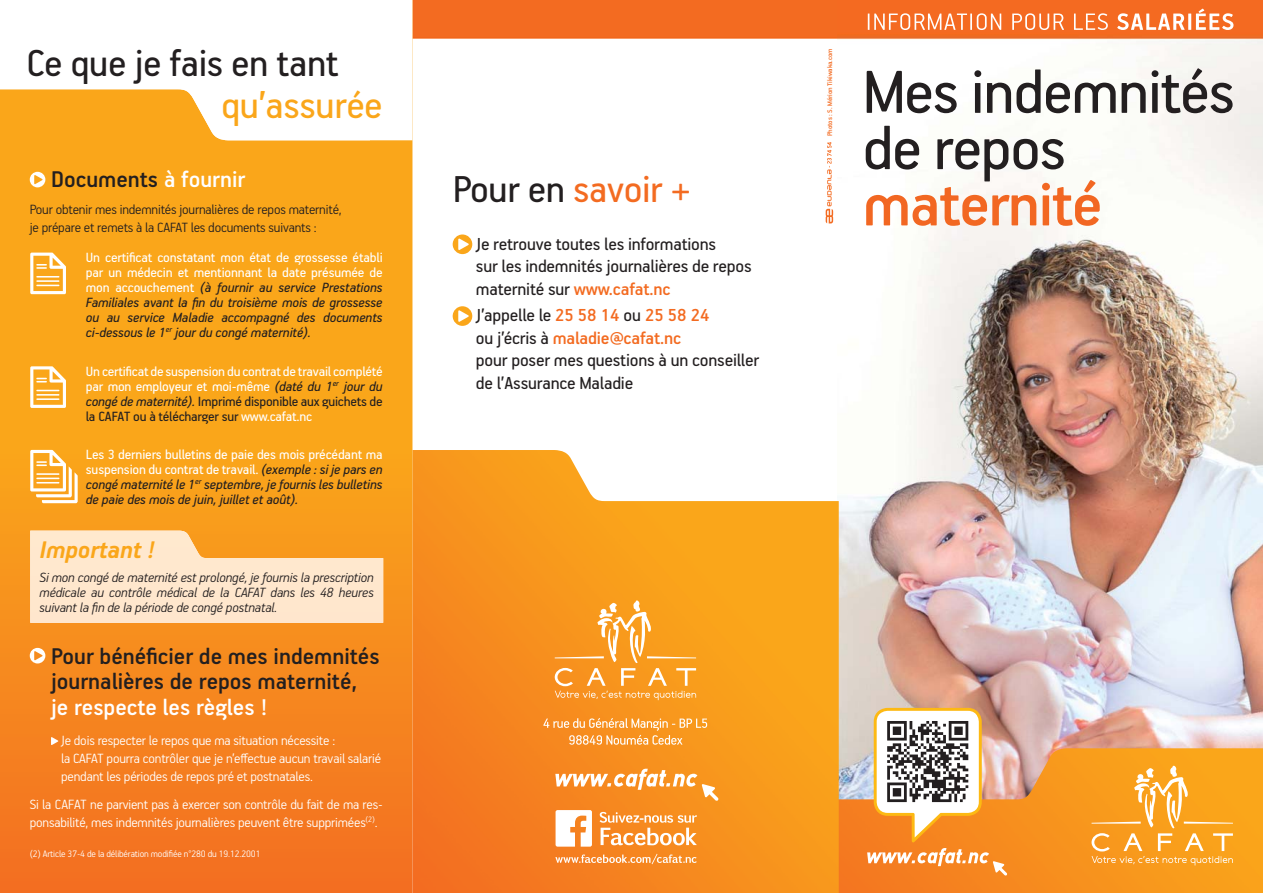
<style>
.page{position:relative;width:1263px;height:893px;background:#fff}
.page>*{position:absolute;margin:0;border:0;box-sizing:border-box;transform-origin:0 0}
.t1{font:42px "PF Handbook Pro";letter-spacing:-.01em;color:#231f20}
.t2{font:42px "PF Handbook Pro";letter-spacing:-.01em;color:#f36b21}
.t3{font:42px "PF Handbook Pro";letter-spacing:-.01em;color:#faa61a}
.t4{font:italic 700 27px "PF Handbook Pro";letter-spacing:-.01em;color:#faa61a}
.t5{font:500 25.5px/25.5px "PF Handbook Pro";color:#231f20}
.t6{font:500 25.5px "PF Handbook Pro";color:#fff}
.t7{font:19.5px/22.5px "PF Handbook Pro";letter-spacing:-.01em;color:#231f20}
.t8{font:italic 15px/15px "PF Handbook Pro";letter-spacing:-.01em;color:#231f20;text-align:justify}
.t9{font:300 15px/18px "PF Handbook Pro";letter-spacing:-.01em;color:#fff}
.t10{font:15px/15px "PF Handbook Pro";letter-spacing:-.015em;color:#fff;text-align:justify}
.t11{font:italic 300 15px/15px "PF Handbook Pro";letter-spacing:-.01em;color:#231f20;text-align:justify}
.t12{font:300 15px/18px "PF Handbook Pro";letter-spacing:-.01em;color:#231f20}
.t13{font:300 10.5px "PF Handbook Pro";letter-spacing:-.01em;color:#fff}
.t14{font:500 7.5px "PF Handbook Pro";letter-spacing:-.01em;color:#f36b21}
.s1{color:#fff}
.s2{font-style:normal;color:#fff}
.s3{font-style:italic;color:#231f20}
.s4{color:#231f20}
.s5{font-weight:500;color:#f36b21}
</style>
<div class="page">
<img style="left:412px;top:0;width:414px;height:450px">
<img style="left:838px;top:0;width:425px;height:748px">
<img style="left:839px;top:748px;width:424px;height:145px">
<img style="left:874px;top:708px;width:108px;height:134px">
<img style="left:867px;top:848px;width:140px;height:28px">
<img style="left:1091px;top:768px;width:142px;height:83px">
<img style="left:867px;top:69px;width:278px;height:44px">
<img style="left:868px;top:13px;width:133px;height:17px">
<img style="left:412px;top:450px;width:427px;height:443px">
<img style="left:555px;top:603px;width:141px;height:83px">
<img style="left:543px;top:718px;width:58px;height:10px">
<img style="left:569px;top:735px;width:67px;height:10px">
<img style="left:555px;top:769px;width:163px;height:78px">
<svg style="left:0;top:140px;width:412px;height:753px;background:#f7951c"></svg>
<svg style="left:453px;top:234px;width:19px;height:20px"></svg>
<svg style="left:453px;top:306px;width:19px;height:20px"></svg>
<svg style="left:0;top:89px;width:223px;height:51px;background:#faaf31"></svg>
<svg style="left:30px;top:531px;width:353px;height:92px;background:#fddbb1"></svg>
<svg style="left:30px;top:648px;width:15px;height:15px"></svg>
<svg style="left:51px;top:737px;width:7px;height:8px"></svg>
<svg style="left:30px;top:172px;width:15px;height:15px"></svg>
<svg style="left:30px;top:366px;width:36px;height:42px"></svg>
<svg style="left:30px;top:253px;width:36px;height:41px"></svg>
<svg style="left:30px;top:450px;width:48px;height:53px"></svg>
<svg style="left:826px;top:0;width:12px;height:893px"></svg>
<h1 class="t1" style="left:27px;top:37px;width:314px">Ce que je fais en tant</h1>
<h1 class="t3" style="left:221px;top:78px;width:163px">qu’assurée</h1>
<h3 class="t5" style="left:51px;top:166px;width:196px">Documents <span class="s1">à fournir</span></h3>
<p class="t12" style="left:30px;top:200px;width:313px">Pour obtenir mes indemnités journalières de repos maternité, je prépare et remets à la CAFAT les documents suivants :</p>
<p class="t8" style="left:86px;top:249px;width:298px"><span class="s2">Un certificat constatant mon état de grossesse établi par un médecin et mentionnant la date présumée de mon accouchement</span> (à fournir au service Prestations Familiales avant la fin du troisième mois de grossesse ou au service Maladie accompagné des documents ci-dessous le 1<sup>er</sup> jour du congé maternité).</p>
<p class="t10" style="left:86px;top:363px;width:298px">Un certificat de suspension du contrat de travail complété par mon employeur et moi-même <span class="s3">(daté du 1</span><sup>er</sup> <span class="s3">jour du congé de maternité).</span> <span class="s4">Imprimé disponible aux guichets de la CAFAT ou à télécharger sur</span> www.cafat.nc</p>
<p class="t8" style="left:86px;top:446px;width:298px"><span class="s2">Les 3 derniers bulletins de paie des mois précédant ma suspension du contrat de travail.</span> (exemple : si je pars en congé maternité le 1<sup>er</sup> septembre, je fournis les bulletins de paie des mois de juin, juillet et août).</p>
<h2 class="t4" style="left:40px;top:533px;width:117px">Important !</h2>
<p class="t11" style="left:40px;top:569px;width:336px">Si mon congé de maternité est prolongé, je fournis la prescription médicale au contrôle médical de la CAFAT dans les 48 heures suivant la fin de la période de congé postnatal.</p>
<h3 class="t5" style="left:51px;top:642px;width:330px">Pour bénéficier de mes indemnités journalières de repos maternité,</h3>
<h3 class="t6" style="left:51px;top:691px;width:218px">je respecte les règles !</h3>
<p class="t9" style="left:61px;top:731px;width:322px">Je dois respecter le repos que ma situation nécessite :<br>la CAFAT pourra contrôler que je n’effectue aucun travail salarié pendant les périodes de repos pré et postnatales.</p>
<p class="t9" style="left:30px;top:795px;width:355px">Si la CAFAT ne parvient pas à exercer son contrôle du fait de ma res&shy;ponsabilité, mes indemnités journalières peuvent être supprimées<sup>(2)</sup>.</p>
<p class="t13" style="left:30px;top:847px;width:232px">(2) Article 37-4 de la délibération modifiée n°280 du 19.12.2001</p>
<h1 class="t2" style="left:453px;top:163px;width:239px"><span class="s4">Pour en</span> savoir +</h1>
<h3 class="t7" style="left:476px;top:232px;width:277px">Je retrouve toutes les informations<br>sur les indemnités journalières de repos maternité sur <span class="s5">www.cafat.nc</span></h3>
<h3 class="t7" style="left:476px;top:303px;width:285px">J’appelle le <span class="s5">25 58 14</span> ou <span class="s5">25 58 24<br></span>ou j’écris à <span class="s5">maladie@cafat.nc<br></span>pour poser mes questions à un conseiller de l’Assurance Maladie</h3>
<p class="t14" style="left:825px;top:136px;width:89px;rotate:-90deg">Photos : S. Mérion Tikiwaka.com</p>
</div>
